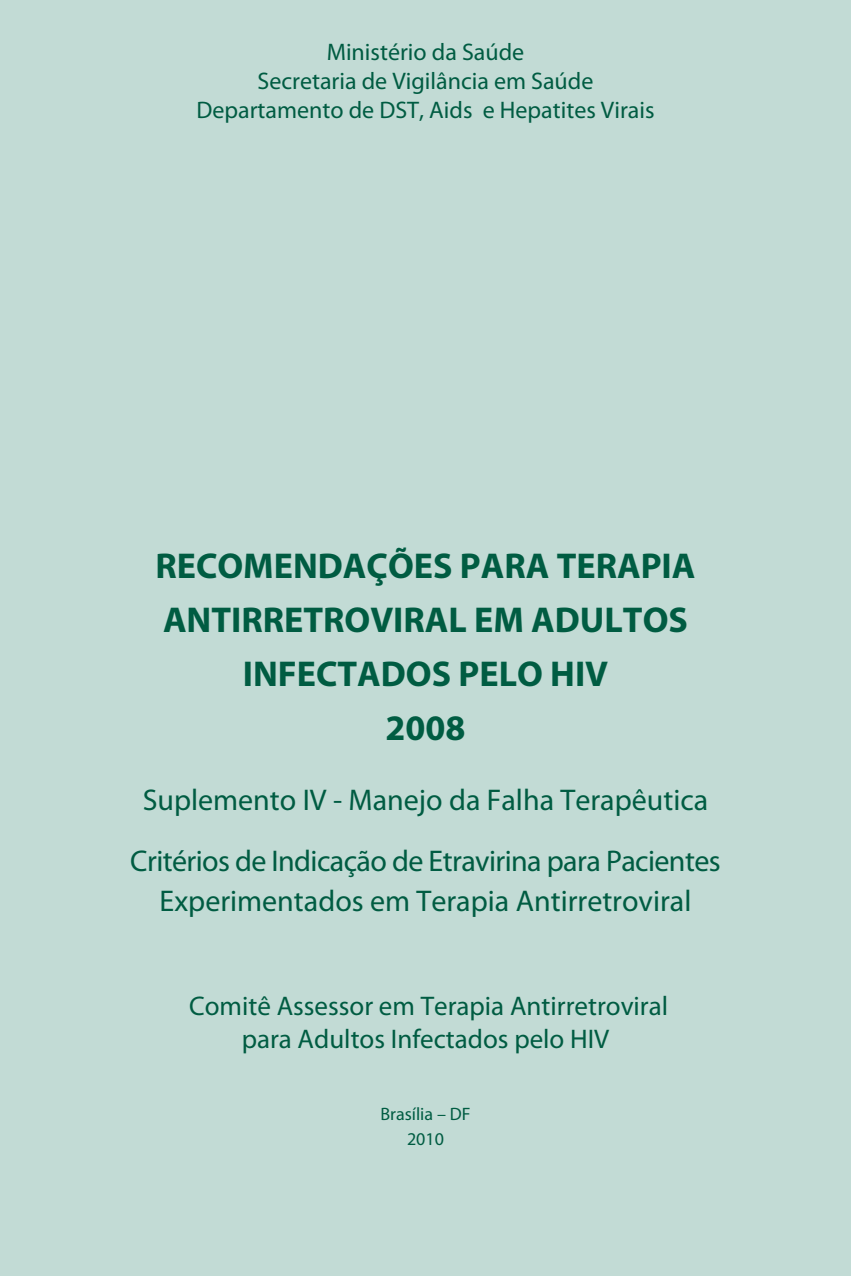
<style>
.page{position:relative;width:851px;height:1276px;background:#fff}
.page>*{position:absolute;margin:0;border:0;box-sizing:border-box;transform-origin:0 0}
.t1{font:700 36px/54px "Myriad Pro";color:#005c42;text-align:center}
.t2{font:30px/61.5px "Myriad Pro";letter-spacing:-.02em;color:#005c42;text-align:center}
.t3{font:30px "Myriad Pro";color:#005c42}
.t4{font:27px/32.4px "Myriad Pro";color:#005c42;text-align:center}
.t5{font:24px/28.8px "Myriad Pro";color:#005c42;text-align:center}
.t6{font:18px/25.2px "Myriad Pro";color:#005c42;text-align:center}
</style>
<div class="page">
<div style="left:0;top:0;width:850px;height:1276px;background:#c2dbd5"></div>
<p class="t5" style="left:196px;top:37px;width:459px">Ministério da Saúde<br>Secretaria de Vigilância em Saúde<br>Departamento de DST, Aids e Hepatites Virais</p>
<h1 class="t1" style="left:155px;top:537px;width:541px">RECOMENDAÇÕES PARA TERAPIA<br>ANTIRRETROVIRAL EM ADULTOS<br>INFECTADOS PELO HIV<br>2008</h1>
<p class="t2" style="left:130px;top:768px;width:591px">Suplemento IV - Manejo da Falha Terapêutica<br>Critérios de Indicação de Etravirina para Pacientes</p>
<p class="t3" style="left:160px;top:882px;width:533px">Experimentados em Terapia Antirretroviral</p>
<p class="t4" style="left:189px;top:989px;width:480px">Comitê Assessor em Terapia Antirretroviral para Adultos Infectados pelo HIV</p>
<p class="t6" style="left:380px;top:1101px;width:92px">Brasília – DF<br>2010</p>
</div>
